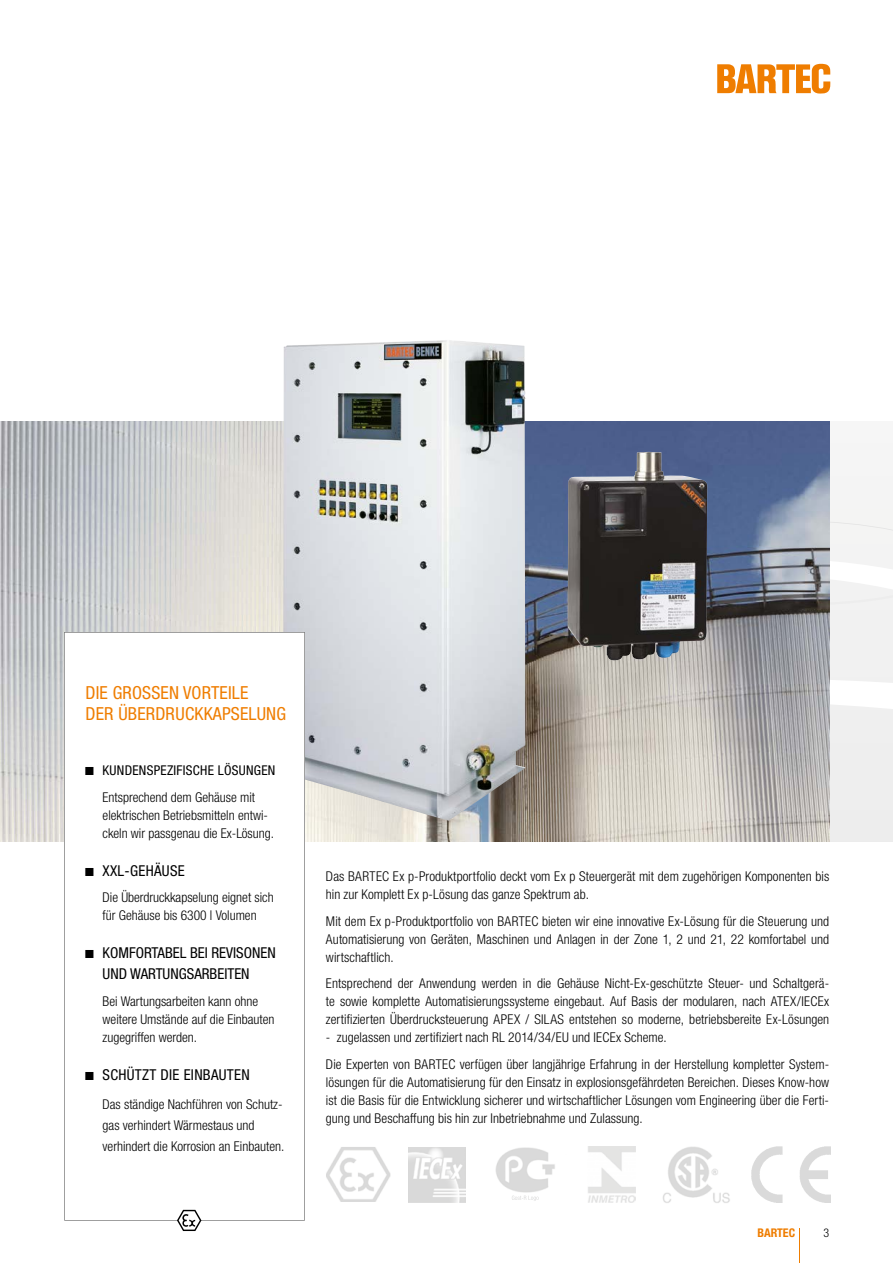
<style>
.page{position:relative;width:893px;height:1263px;background:#fff}
.page>*{position:absolute;margin:0;border:0;box-sizing:border-box;transform-origin:0 0}
.t1{font:condensed 18px/21.6px "Helvetica Neue LTW1 G";letter-spacing:.01em;color:#ef7d00}
.t2{font:condensed 15px/21px "Helvetica Neue LTW1 G";color:#000}
.t3{font:condensed 15px "Helvetica Neue LTW1 G";letter-spacing:.02em;color:#000}
.t4{font:300 condensed 13.5px/18px "Helvetica Neue LTW1 G";color:#000}
.t5{font:condensed 13.5px "Helvetica Neue LTW1 G";letter-spacing:.02em;color:#000}
.t6{font:700 condensed 12px "Helvetica Neue LTW1 G";color:#ef7d00}
.t7{font:300 condensed 12px "Helvetica Neue LTW1 G";color:#000}
</style>
<div class="page">
<hr style="left:799px;top:1229px;width:1px;height:34px;background:#ef7d00">
<svg style="left:829px;top:496px;width:64px;height:300px;fill:#f1f1f1"></svg>
<img style="left:0;top:421px;width:829px;height:421px">
<img style="left:568px;top:452px;width:139px;height:208px">
<img style="left:283px;top:340px;width:243px;height:481px">
<img style="left:588px;top:1147px;width:47px;height:55px">
<img style="left:326px;top:1147px;width:64px;height:55px">
<img style="left:752px;top:1147px;width:78px;height:55px">
<img style="left:409px;top:1147px;width:57px;height:55px">
<img style="left:663px;top:1146px;width:67px;height:57px">
<img style="left:495px;top:1147px;width:60px;height:46px">
<img style="left:512px;top:1195px;width:27px;height:6px">
<svg style="left:64px;top:632px;width:241px;height:588px"></svg>
<svg style="left:177px;top:1210px;width:24px;height:21px"></svg>
<svg style="left:717px;top:64px;width:113px;height:30px"></svg>
<svg style="left:86px;top:767px;width:8px;height:8px"></svg>
<svg style="left:86px;top:867px;width:8px;height:9px"></svg>
<svg style="left:86px;top:950px;width:8px;height:8px"></svg>
<svg style="left:86px;top:1071px;width:8px;height:9px"></svg>
<h1 class="t1" style="left:86px;top:681px;width:202px">DIE GROSSEN VORTEILE<br>DER ÜBERDRUCKKAPSELUNG</h1>
<p class="t5" style="left:103px;top:762px;width:174px">KUNDENSPEZIFISCHE LÖSUNGEN</p>
<p class="t4" style="left:103px;top:788px;width:173px">Entsprechend dem Gehäuse mit elektrischen Betriebsmitteln entwi&shy;ckeln wir passgenau die Ex-Lösung.</p>
<p class="t3" style="left:103px;top:861px;width:84px">XXL-GEHÄUSE</p>
<p class="t4" style="left:103px;top:888px;width:173px">Die Überdruckkapselung eignet sich für Gehäuse bis 6300 l Volumen</p>
<p class="t2" style="left:103px;top:942px;width:175px">KOMFORTABEL BEI REVISONEN<br>UND WARTUNGSARBEITEN</p>
<p class="t4" style="left:103px;top:992px;width:173px">Bei Wartungsarbeiten kann ohne weitere Umstände auf die Einbauten zugegriffen werden.</p>
<p class="t3" style="left:103px;top:1065px;width:149px">SCHÜTZT DIE EINBAUTEN</p>
<p class="t4" style="left:103px;top:1094px;width:183px;line-height:21px">Das ständige Nachführen von Schutz&shy;gas verhindert Wärmestaus und verhindert die Korrosion an Einbauten.</p>
<p class="t4" style="left:326px;top:868px;width:505px">Das BARTEC Ex p-Produktportfolio deckt vom Ex p Steuergerät mit dem zugehörigen Komponenten bis hin zur Komplett Ex p-Lösung das ganze Spektrum ab.</p>
<p class="t4" style="left:326px;top:912px;width:505px;text-align:justify">Mit dem Ex p-Produktportfolio von BARTEC bieten wir eine innovative Ex-Lösung für die Steuerung und Automatisierung von Geräten, Maschinen und Anlagen in der Zone 1, 2 und 21, 22 komfortabel und wirtschaftlich.</p>
<p class="t4" style="left:326px;top:975px;width:505px;text-align:justify">Entsprechend der Anwendung werden in die Gehäuse Nicht-Ex-geschützte Steuer- und Schaltgerä&shy;te sowie komplette Automatisierungssysteme eingebaut. Auf Basis der modularen, nach ATEX/IECEx zertifizierten Überdrucksteuerung APEX / SILAS entstehen so moderne, betriebsbereite Ex-Lösungen</p>
<p class="t4" style="left:326px;top:1024px;width:505px;line-height:26.5px">- zugelassen und zertifiziert nach RL 2014/34/EU und IECEx Scheme.<br>Die Experten von BARTEC verfügen über langjährige Erfahrung in der Herstellung kompletter System-</p>
<p class="t4" style="left:326px;top:1073px;width:505px;text-align:justify">lösungen für die Automatisierung für den Einsatz in explosionsgefährdeten Bereichen. Dieses Know-how ist die Basis für die Entwicklung sicherer und wirtschaftlicher Lösungen vom Engineering über die Ferti&shy;gung und Beschaffung bis hin zur Inbetriebnahme und Zulassung.</p>
<p class="t6" style="left:757px;top:1226px;width:39px">BARTEC</p>
<p class="t7" style="left:823px;top:1226px;width:7px">3</p>
</div>
